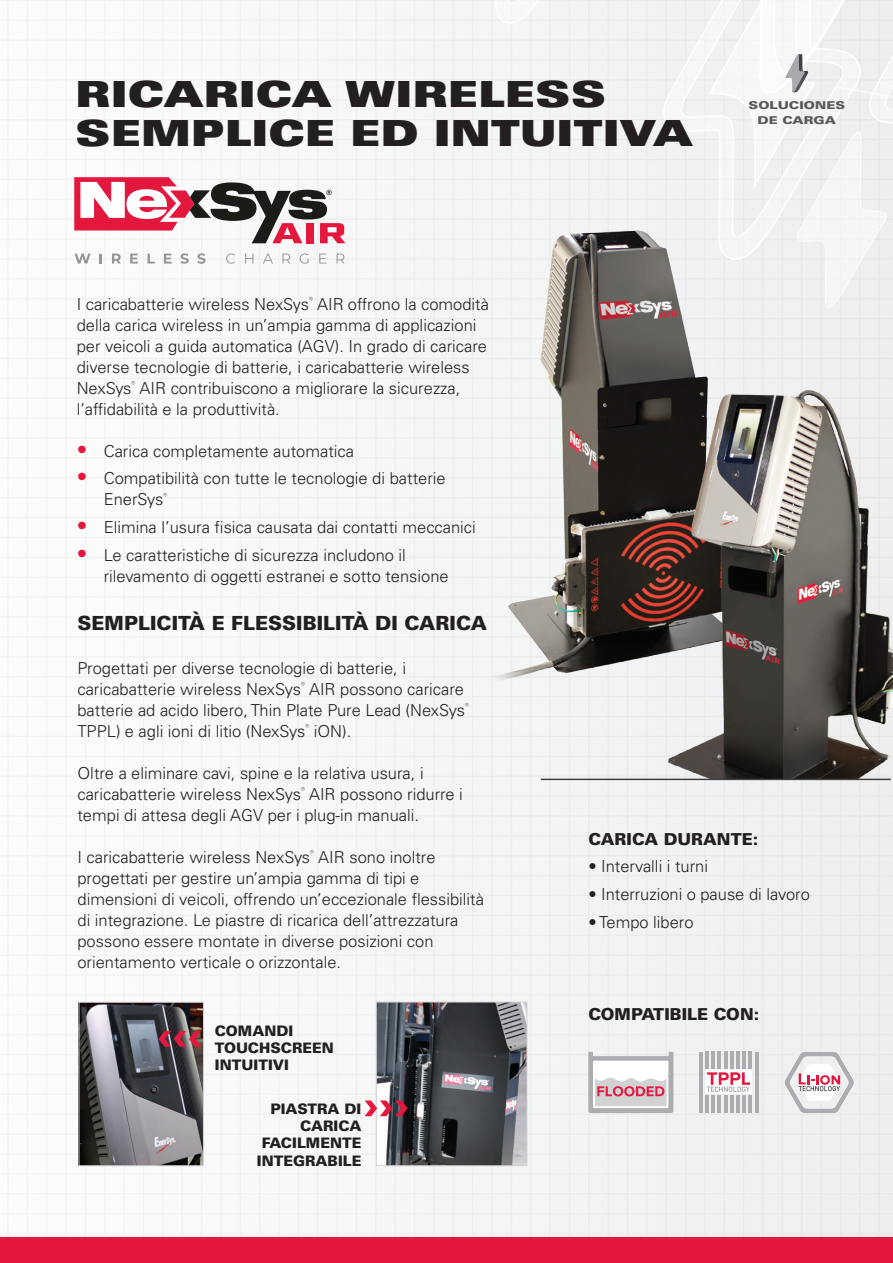
<style>
.page{position:relative;width:893px;height:1263px;background:#fff}
.page>*{position:absolute;margin:0;border:0;box-sizing:border-box;transform-origin:0 0}
.t1{font:36px/39px "Univers LT Pro X Black Ext";color:#231f20}
.t2{font:900 19.5px "Univers LT Pro 75";color:#231f20}
.t3{font:300 16.5px/21px "Univers LT Pro 45";color:#231f20}
.t4{font:900 16.5px "Univers LT Pro 75";color:#231f20}
.t5{font:900 14.55px/17.1px "Univers LT Pro 75";color:#231f20}
.t6{font:900 10.8px/15px "Univers LT Pro 75";color:#57585a;text-align:center;scale:1.25 1}
.s1{font-size:21px;color:#e4183e}
</style>
<div class="page">
<div style="left:0;top:0;width:893px;height:1238px;background:#f6f6f7"></div>
<div style="left:0;top:1238px;width:893px;height:25px;background:#e4183e"></div>
<svg style="left:74px;top:177px;width:271px;height:66px"></svg>
<svg style="left:75px;top:254px;width:16px;height:10px"></svg>
<svg style="left:100px;top:254px;width:2px;height:10px"></svg>
<svg style="left:112px;top:254px;width:9px;height:10px"></svg>
<svg style="left:130px;top:254px;width:8px;height:10px"></svg>
<svg style="left:148px;top:254px;width:7px;height:10px"></svg>
<svg style="left:164px;top:254px;width:8px;height:10px"></svg>
<svg style="left:180px;top:253px;width:9px;height:11px"></svg>
<svg style="left:197px;top:253px;width:9px;height:11px"></svg>
<svg style="left:226px;top:253px;width:9px;height:11px"></svg>
<svg style="left:245px;top:254px;width:8px;height:10px"></svg>
<svg style="left:263px;top:254px;width:10px;height:10px"></svg>
<svg style="left:282px;top:254px;width:8px;height:10px"></svg>
<svg style="left:300px;top:253px;width:9px;height:11px"></svg>
<svg style="left:319px;top:254px;width:7px;height:10px"></svg>
<svg style="left:337px;top:254px;width:8px;height:10px"></svg>
<img style="left:434px;top:187px;width:340px;height:500px">
<img style="left:656px;top:376px;width:237px;height:404px">
<img style="left:378px;top:1004px;width:147px;height:160px">
<div style="left:376px;top:1002px;width:151px;height:164px;border:1px solid #d1d2d4"></div>
<img style="left:81px;top:1004px;width:121px;height:160px">
<div style="left:79px;top:1002px;width:125px;height:164px;border:1px solid #d1d2d4"></div>
<svg style="left:158px;top:1031px;width:43px;height:16px"></svg>
<hr style="left:541px;top:779px;width:350px;height:1px;background:#3e3e3f">
<svg style="left:365px;top:1100px;width:43px;height:16px"></svg>
<div style="left:705px;top:1071px;width:47px;height:23px;background:#fff"></div>
<svg style="left:588px;top:1052px;width:85px;height:61px"></svg>
<hr style="left:699px;top:1052px;width:3px;height:60px;background:#acadb1">
<hr style="left:705px;top:1052px;width:4px;height:17px;background:#acadb1">
<hr style="left:711px;top:1052px;width:4px;height:17px;background:#acadb1">
<hr style="left:718px;top:1052px;width:3px;height:17px;background:#acadb1">
<hr style="left:724px;top:1052px;width:3px;height:17px;background:#acadb1">
<hr style="left:730px;top:1052px;width:4px;height:17px;background:#acadb1">
<hr style="left:736px;top:1052px;width:4px;height:17px;background:#acadb1">
<hr style="left:742px;top:1052px;width:4px;height:17px;background:#acadb1">
<hr style="left:749px;top:1052px;width:3px;height:17px;background:#acadb1">
<hr style="left:755px;top:1052px;width:3px;height:60px;background:#acadb1">
<hr style="left:705px;top:1095px;width:4px;height:17px;background:#acadb1">
<hr style="left:711px;top:1095px;width:4px;height:17px;background:#acadb1">
<hr style="left:718px;top:1095px;width:3px;height:17px;background:#acadb1">
<hr style="left:724px;top:1095px;width:3px;height:17px;background:#acadb1">
<hr style="left:730px;top:1095px;width:4px;height:17px;background:#acadb1">
<hr style="left:736px;top:1095px;width:4px;height:17px;background:#acadb1">
<hr style="left:742px;top:1095px;width:4px;height:17px;background:#acadb1">
<hr style="left:749px;top:1095px;width:3px;height:17px;background:#acadb1">
<svg style="left:707px;top:1072px;width:43px;height:20px"></svg>
<svg style="left:784px;top:1051px;width:71px;height:63px"></svg>
<svg style="left:785px;top:54px;width:23px;height:38px"></svg>
<h1 class="t1" style="left:75px;top:75px;width:619px">RICARICA WIRELESS<br>SEMPLICE ED INTUITIVA</h1>
<p class="t6" style="left:749px;top:97px;width:79px">SOLUCIONES<br>DE CARGA</p>
<p class="t3" style="left:77px;top:293px;width:414px">I caricabatterie wireless NexSys<sup>®</sup> AIR offrono la comodità della carica wireless in un’ampia gamma di applicazioni per veicoli a guida automatica (AGV). In grado di caricare diverse tecnologie di batterie, i caricabatterie wireless NexSys<sup>®</sup> AIR contribuiscono a migliorare la sicurezza, l’affidabilità e la produttività.</p>
<p class="t3" style="left:77px;top:440px;width:279px"><span class="s1">•</span> Carica completamente automatica</p>
<p class="t3" style="left:104px;top:468px;width:343px;text-indent:-27px"><span class="s1">•</span> Compatibilità con tutte le tecnologie di batterie<br>EnerSys<sup>®</sup></p>
<p class="t3" style="left:77px;top:516px;width:401px"><span class="s1">•</span> Elimina l’usura fisica causata dai contatti meccanici</p>
<p class="t3" style="left:104px;top:544px;width:347px;text-indent:-27px"><span class="s1">•</span> Le caratteristiche di sicurezza includono il rilevamento di oggetti estranei e sotto tensione</p>
<p class="t2" style="left:77px;top:609px;width:411px">SEMPLICITÀ E FLESSIBILITÀ DI CARICA</p>
<p class="t3" style="left:77px;top:657px;width:393px">Progettati per diverse tecnologie di batterie, i caricabatterie wireless NexSys<sup>®</sup> AIR possono caricare batterie ad acido libero, Thin Plate Pure Lead (NexSys<sup>® </sup>TPPL) e agli ioni di litio (NexSys<sup>®</sup> iON).</p>
<p class="t3" style="left:77px;top:762px;width:387px">Oltre a eliminare cavi, spine e la relativa usura, i caricabatterie wireless NexSys<sup>®</sup> AIR possono ridurre i tempi di attesa degli AGV per i plug-in manuali.</p>
<p class="t3" style="left:77px;top:846px;width:408px">I caricabatterie wireless NexSys<sup>®</sup> AIR sono inoltre progettati per gestire un’ampia gamma di tipi e dimensioni di veicoli, offrendo un’eccezionale flessibilità di integrazione. Le piastre di ricarica dell’attrezzatura possono essere montate in diverse posizioni con orientamento verticale o orizzontale.</p>
<p class="t5" style="left:215px;top:1022px;width:120px">COMANDI<br>TOUCHSCREEN<br>INTUITIVI</p>
<p class="t5" style="left:257px;top:1100px;width:106px;text-align:right">PIASTRA DI<br>CARICA<br>FACILMENTE<br>INTEGRABILE</p>
<p class="t4" style="left:588px;top:827px;width:171px">CARICA DURANTE:</p>
<p class="t3" style="left:588px;top:855px;width:121px">• Intervalli i turni</p>
<p class="t3" style="left:588px;top:883px;width:223px">• Interruzioni o pause di lavoro</p>
<p class="t3" style="left:588px;top:911px;width:107px">• Tempo libero</p>
<p class="t4" style="left:588px;top:1003px;width:172px">COMPATIBILE CON:</p>
</div>
